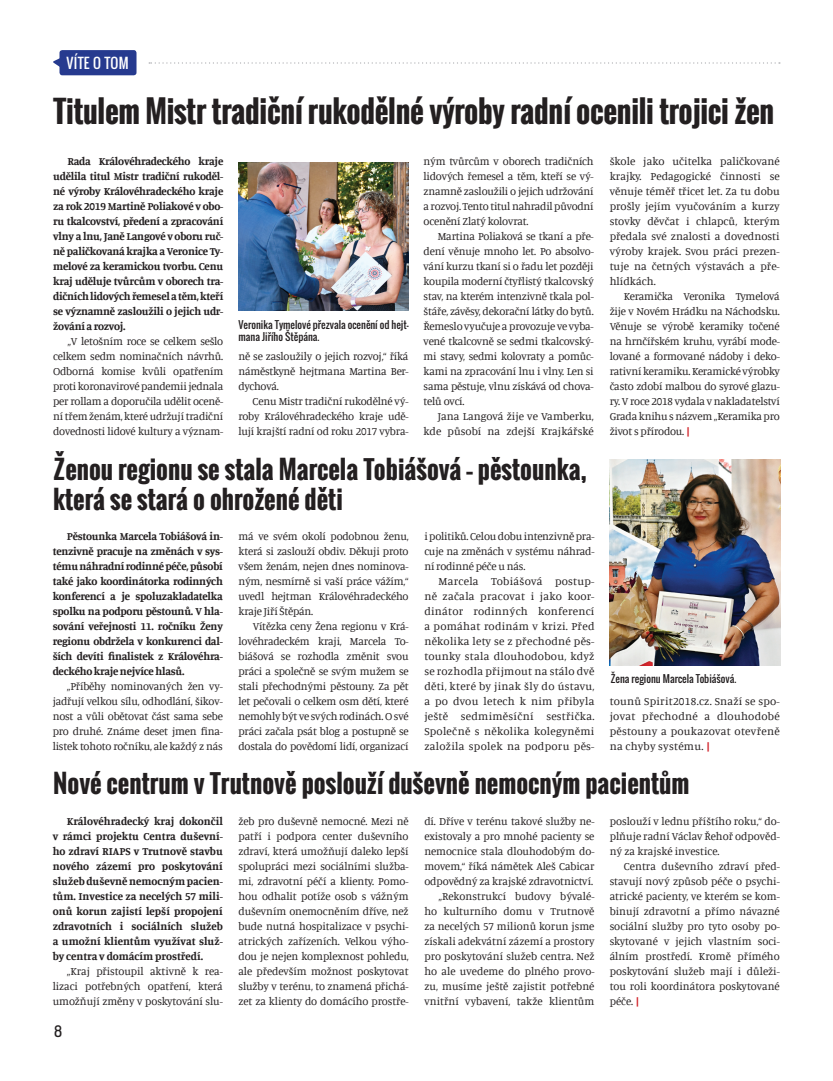
<style>
.page{position:relative;width:833px;height:1081px;background:#fff}
.page>*{position:absolute;margin:0;border:0;box-sizing:border-box;transform-origin:0 0}
.t1{font:700 30px "Oswald";letter-spacing:-.01em;color:#231f20}
.t2{font:700 25px/30px "Oswald";color:#231f20}
.t3{font:15px "Kelson Sans";color:#231f20}
.t4{font:13.75px "Oswald";color:#fff}
.t5{font:11.25px/15px "Manuale";letter-spacing:-.01em;color:#231f20;text-align:justify}
.t6{font:700 11.25px/15px "Manuale";letter-spacing:-.02em;color:#231f20;text-align:justify}
.t7{font:10px/12px "Oswald";color:#231f20}
.s1{font-weight:700;color:#d1232a}
</style>
<div class="page">
<svg style="left:149px;top:62px;width:631px;height:2px"></svg>
<svg style="left:53px;top:58px;width:6px;height:9px"></svg>
<div style="left:59px;top:50px;width:77px;height:25px;background:#263a8f;border-radius:3px"></div>
<img style="left:238px;top:163px;width:170px;height:147px">
<img style="left:609px;top:459px;width:172px;height:206px">
<p class="t4" style="left:66px;top:52px;width:35px">VÍTE OTOM</p>
<h1 class="t1" style="left:53px;top:89px;width:722px">Titulem Mistr tradiční rukodělné výroby radní ocenili trojici žen</h1>
<p class="t6" style="left:53px;top:153px;width:172px;text-indent:14px">Rada Královéhradeckého kraje udělila titul Mistr tradiční rukoděl&shy;né výroby Královéhradeckého kraje za rok 2019 Martině Poliakové v obo&shy;ru tkalcovství, předení a zpracování vlny a lnu, Janě Langové v oboru ruč&shy;ně paličkovaná krajka a Veronice Ty&shy;melové za keramickou tvorbu. Cenu kraj uděluje tvůrcům v oborech tra&shy;dičních lidových řemesel a těm, kteří se významně zasloužili o jejich udr&shy;žování a rozvoj.</p>
<p class="t5" style="left:53px;top:333px;width:172px;text-indent:14px">„V letošním roce se celkem sešlo celkem sedm nominačních návrhů.<br>Odborná komise kvůli opatřením proti koronavirové pandemii jednala per rollam a doporučila udělit oceně&shy;ní třem ženám, které udržují tradiční dovednosti lidové kultury a význam-</p>
<p class="t5" style="left:423px;top:153px;width:172px">ným tvůrcům v oborech tradičních lidových řemesel a těm, kteří se vý&shy;znamně zasloužili o jejich udržování a rozvoj. Tento titul nahradil původní ocenění Zlatý kolovrat.</p>
<p class="t5" style="left:423px;top:228px;width:172px;text-indent:14px">Martina Poliaková se tkaní a pře&shy;dení věnuje mnoho let. Po absolvo&shy;vání kurzu tkaní si o řadu let později koupila moderní čtyřlistý tkalcovský stav, na kterém intenzivně tkala pol&shy;štáře, závěsy, dekorační látky do bytů.<br>Řemeslo vyučuje a provozuje ve vyba&shy;vené tkalcovně se sedmi tkalcovský&shy;mi stavy, sedmi kolovraty a pomůc&shy;kami na zpracování lnu i vlny. Len si sama pěstuje, vlnu získává od chova&shy;telů ovcí.</p>
<p class="t5" style="left:423px;top:408px;width:172px;text-align:right">Jana Langová žije ve Vamberku, kde působí na zdejší Krajkářské</p>
<p class="t5" style="left:609px;top:153px;width:172px">škole jako učitelka paličkované krajky. Pedagogické činnosti se věnuje téměř třicet let. Za tu dobu prošly jejím vyučováním a kurzy stovky děvčat i chlapců, kterým předala své znalosti a dovednosti výroby krajek. Svou práci prezen&shy;tuje na četných výstavách a pře&shy;hlídkách.</p>
<p class="t5" style="left:609px;top:288px;width:172px;text-indent:14px">Keramička Veronika Tymelová žije v Novém Hrádku na Náchodsku.<br>Věnuje se výrobě keramiky točené na hrnčířském kruhu, vyrábí mode&shy;lované a formované nádoby i deko&shy;rativní keramiku. Keramické výrobky často zdobí malbou do syrové glazu&shy;ry. V roce 2018 vydala v nakladatelství Grada knihu s názvem „Keramika pro život s přírodou. <span class="s1">|</span></p>
<p class="t7" style="left:238px;top:318px;width:172px">Veronika Tymelové přezvala ocenění od hejt&shy;mana Jiřího Štěpána.</p>
<p class="t5" style="left:238px;top:348px;width:172px">ně se zasloužily o jejich rozvoj,“ říká náměstkyně hejtmana Martina Ber&shy;dychová.</p>
<p class="t5" style="left:238px;top:393px;width:172px;text-indent:14px">Cenu Mistr tradiční rukodělné vý&shy;roby Královéhradeckého kraje udě&shy;lují krajští radní od roku 2017 vybra-</p>
<h2 class="t2" style="left:53px;top:454px;width:535px">Ženou regionu se stala Marcela Tobiášová – pěstounka, která se stará o ohrožené děti</h2>
<p class="t6" style="left:53px;top:528px;width:172px;text-indent:14px">Pěstounka Marcela Tobiášová in&shy;tenzivně pracuje na změnách v sys&shy;tému náhradní rodinné péče, působí také jako koordinátorka rodinných konferencí a je spoluzakladatelka spolku na podporu pěstounů. V hla&shy;sování veřejnosti 11. ročníku Ženy regionu obdržela v konkurenci dal&shy;ších devíti finalistek z Královéhra&shy;deckého kraje nejvíce hlasů.</p>
<p class="t5" style="left:53px;top:678px;width:172px;text-indent:14px">„Příběhy nominovaných žen vy&shy;jadřují velkou sílu, odhodlání, šikov&shy;nost a vůli obětovat část sama sebe pro druhé. Známe deset jmen fina&shy;listek tohoto ročníku, ale každý z nás</p>
<p class="t5" style="left:424px;top:528px;width:172px">i politiků. Celou dobu intenzivně pra&shy;cuje na změnách v systému náhrad&shy;ní rodinné péče u nás.</p>
<p class="t5" style="left:424px;top:573px;width:172px;text-indent:14px">Marcela Tobiášová postup&shy;ně začala pracovat i jako koor&shy;dinátor rodinných konferencí a pomáhat rodinám v krizi. Před několika lety se z přechodné pěs&shy;tounky stala dlouhodobou, když se rozhodla přijmout na stálo dvě děti, které by jinak šly do ústavu, a po dvou letech k nim přibyla ještě sedmiměsíční sestřička.<br>Společně s několika kolegyněmi založila spolek na podporu pěs-</p>
<p class="t5" style="left:238px;top:528px;width:172px">má ve svém okolí podobnou ženu, která si zaslouží obdiv. Děkuji proto všem ženám, nejen dnes nominova&shy;ným, nesmírně si vaší práce vážím,“ uvedl hejtman Královéhradeckého kraje Jiří Štěpán.</p>
<p class="t5" style="left:238px;top:618px;width:172px;text-indent:14px">Vítězka ceny Žena regionu v Krá&shy;lovéhradeckém kraji, Marcela To&shy;biášová se rozhodla změnit svou práci a společně se svým mužem se stali přechodnými pěstouny. Za pět let pečovali o celkem osm dětí, které nemohly být ve svých rodinách. O své práci začala psát blog a postupně se dostala do povědomí lidí, organizací</p>
<p class="t7" style="left:611px;top:673px;width:127px">Žena regionu Marcela Tobiášová.</p>
<p class="t5" style="left:609px;top:693px;width:172px">tounů Spirit2018.cz. Snaží se spo&shy;jovat přechodné a dlouhodobé pěstouny a poukazovat otevřeně na chyby systému. <span class="s1">|</span></p>
<h2 class="t2" style="left:53px;top:769px;width:638px">Nové centrum v Trutnově poslouží duševně nemocným pacientům</h2>
<p class="t6" style="left:53px;top:813px;width:172px;text-indent:14px">Královéhradecký kraj dokončil v rámci projektu Centra duševní&shy;ho zdraví RIAPS v Trutnově stavbu nového zázemí pro poskytování služeb duševně nemocným pacien&shy;tům. Investice za necelých 57 mili&shy;onů korun zajistí lepší propojení zdravotních i sociálních služeb a umožní klientům využívat služ&shy;by centra v domácím prostředí.</p>
<p class="t5" style="left:53px;top:963px;width:172px;text-indent:14px">„Kraj přistoupil aktivně k rea&shy;lizaci potřebných opatření, která umožňují změny v poskytování slu-</p>
<p class="t5" style="left:238px;top:813px;width:172px">žeb pro duševně nemocné. Mezi ně patří i podpora center duševního zdraví, která umožňují daleko lepší spolupráci mezi sociálními služba&shy;mi, zdravotní péčí a klienty. Pomo&shy;hou odhalit potíže osob s vážným duševním onemocněním dříve, než bude nutná hospitalizace v psychi&shy;atrických zařízeních. Velkou výho&shy;dou je nejen komplexnost pohledu, ale především možnost poskytovat služby v terénu, to znamená přichá&shy;zet za klienty do domácího prostře-</p>
<p class="t5" style="left:424px;top:813px;width:172px;text-align:right">dí. Dříve v terénu takové služby ne&shy;existovaly a pro mnohé pacienty se nemocnice stala dlouhodobým do&shy;movem,“ říká námětek Aleš Cabicar odpovědný za krajské zdravotnictví. „Rekonstrukcí budovy bývalé&shy;ho kulturního domu v Trutnově za necelých 57 milionů korun jsme získali adekvátní zázemí a prostory pro poskytování služeb centra. Než ho ale uvedeme do plného provo&shy;zu, musíme ještě zajistit potřebné vnitřní vybavení, takže klientům</p>
<p class="t5" style="left:609px;top:813px;width:172px">poslouží v lednu příštího roku,“ do&shy;plňuje radní Václav Řehoř odpověd&shy;ný za krajské investice.</p>
<p class="t5" style="left:609px;top:858px;width:172px;text-indent:14px">Centra duševního zdraví před&shy;stavují nový způsob péče o psychi&shy;atrické pacienty, ve kterém se kom&shy;binují zdravotní a přímo návazné sociální služby pro tyto osoby po&shy;skytované v jejich vlastním soci&shy;álním prostředí. Kromě přímého poskytování služeb mají i důleži&shy;tou roli koordinátora poskytované péče. <span class="s1">|</span></p>
<h3 class="t3" style="left:54px;top:1022px;width:10px">8</h3>
</div>
